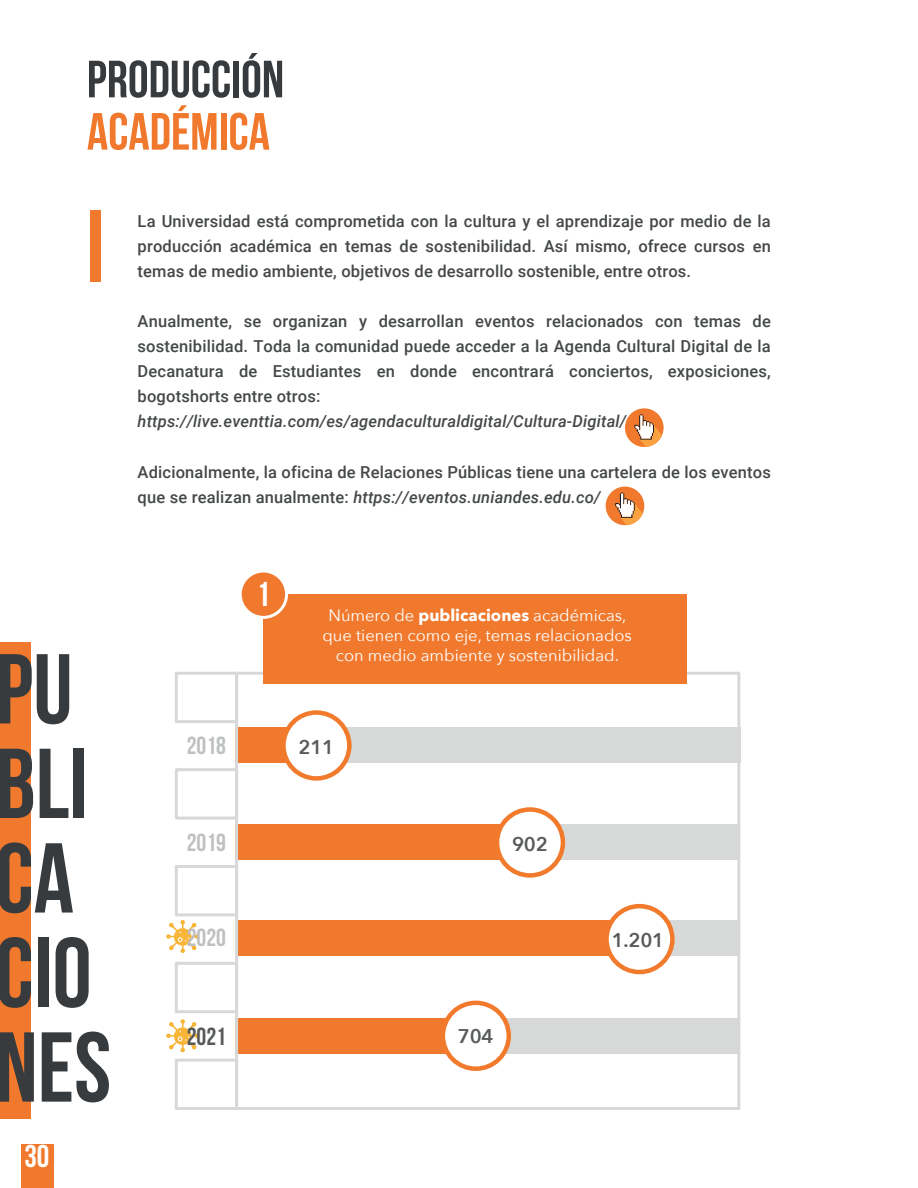
<style>
.page{position:relative;width:918px;height:1188px;background:#fff}
.page>*{position:absolute;margin:0;border:0;box-sizing:border-box;transform-origin:0 0}
.t1{font:700 99px/94.5px "Bebas Neue";color:#383b3e}
.t2{font:700 52.35px "Bebas Neue";color:#383b3e}
.t3{font:700 52.35px "Bebas Neue";color:#f0792d}
.t4{font:700 34.5px "Bebas Neue";color:#fff}
.t5{font:700 31.5px "Bebas Neue";color:#fff}
.t6{font:700 24.75px "Bebas Neue";color:#bec0c1}
.t7{font:700 24.75px "Bebas Neue";color:#575a5b}
.t8{font:600 19.8px "Avenir Next";letter-spacing:-.01em;color:#575a5b}
.t9{font:500 16.5px/25px "Roboto";letter-spacing:.01em;color:#454849;text-align:justify}
.t10{font:16.5px/19.8px "Avenir Next";color:#fff;text-align:center}
.t11{font:italic 500 16.5px "Roboto";letter-spacing:.01em;color:#454849}
.s1{font-style:italic}
.s2{font-weight:700}
</style>
<div class="page">
<svg style="left:166px;top:1019px;width:34px;height:34px"></svg>
<svg style="left:166px;top:920px;width:34px;height:33px"></svg>
<div style="left:501px;top:920px;width:239px;height:36px;background:#d7d9d8"></div>
<div style="left:501px;top:825px;width:239px;height:35px;background:#d7d9d8"></div>
<div style="left:90px;top:210px;width:10px;height:72px;background:#f0792d"></div>
<div style="left:236px;top:825px;width:289px;height:35px;background:#f0792d"></div>
<div style="left:236px;top:920px;width:428px;height:36px;background:#f0792d"></div>
<div style="left:236px;top:1018px;width:231px;height:35px;background:#f0792d"></div>
<div style="left:501px;top:1018px;width:239px;height:35px;background:#d7d9d8"></div>
<div style="left:607px;top:906px;width:65px;height:66px;background:#fff;border-radius:50%"></div>
<div style="left:604px;top:904px;width:71px;height:70px;border:4px solid #f17a2c;border-radius:50%"></div>
<div style="left:497px;top:810px;width:66px;height:65px;background:#fff;border-radius:50%"></div>
<div style="left:495px;top:807px;width:70px;height:71px;border:4px solid #f17a2c;border-radius:50%"></div>
<div style="left:336px;top:728px;width:404px;height:35px;background:#d7d9d8"></div>
<div style="left:236px;top:728px;width:106px;height:35px;background:#f0792d"></div>
<div style="left:283px;top:713px;width:66px;height:65px;background:#fff;border-radius:50%"></div>
<div style="left:281px;top:710px;width:71px;height:71px;border:4px solid #f17a2c;border-radius:50%"></div>
<div style="left:443px;top:1003px;width:66px;height:66px;background:#fff;border-radius:50%"></div>
<div style="left:441px;top:1001px;width:70px;height:70px;border:4px solid #f17a2c;border-radius:50%"></div>
<div style="left:235px;top:672px;width:505px;height:438px;border:3px solid #d7d9d8"></div>
<div style="left:175px;top:1059px;width:63px;height:51px;border:3px solid #d7d9d8"></div>
<div style="left:175px;top:962px;width:63px;height:51px;border:3px solid #d7d9d8"></div>
<div style="left:175px;top:865px;width:63px;height:51px;border:3px solid #d7d9d8"></div>
<div style="left:175px;top:768px;width:63px;height:52px;border:3px solid #d7d9d8"></div>
<div style="left:175px;top:672px;width:63px;height:51px;border:3px solid #d7d9d8"></div>
<div style="left:0;top:642px;width:31px;height:477px;background:#f0792d"></div>
<div style="left:625px;top:408px;width:39px;height:39px;background:#f0792d;border-radius:19px"></div>
<svg style="left:635px;top:414px;width:27px;height:33px"></svg>
<div style="left:606px;top:487px;width:38px;height:38px;background:#f0792d;border-radius:19px"></div>
<svg style="left:615px;top:493px;width:28px;height:32px"></svg>
<div style="left:263px;top:594px;width:424px;height:90px;background:#f0792d"></div>
<div style="left:240px;top:571px;width:47px;height:46px;background:#f0792d;border-radius:50%"></div>
<div style="left:239px;top:569px;width:49px;height:50px;border:3px solid #fff;border-radius:50%"></div>
<div style="left:21px;top:1145px;width:32px;height:43px;background:#f0792d"></div>
<h2 class="t2" style="left:87px;top:51px;width:199px">PRODUCCIÓN</h2>
<h2 class="t3" style="left:87px;top:103px;width:185px">ACADÉMICA</h2>
<p class="t9" style="left:138px;top:208px;width:635px">La Universidad está comprometida con la cultura y el aprendizaje por medio de la producción académica en temas de sostenibilidad. Así mismo, ofrece cursos en temas de medio ambiente, objetivos de desarrollo sostenible, entre otros.</p>
<p class="t9" style="left:138px;top:308px;width:635px">Anualmente, se organizan y desarrollan eventos relacionados con temas de sostenibilidad. Toda la comunidad puede acceder a la Agenda Cultural Digital de la Decanatura de Estudiantes en donde encontrará conciertos, exposiciones, bogotshorts entre otros:</p>
<p class="t11" style="left:138px;top:410px;width:490px">https://live.eventtia.com/es/agendaculturaldigital/Cultura-Digital/</p>
<p class="t9" style="left:138px;top:459px;width:635px">Adicionalmente, la oficina de Relaciones Públicas tiene una cartelera de los eventos que se realizan anualmente: <span class="s1">https://eventos.uniandes.edu.co/</span></p>
<h1 class="t1" style="left:-5px;top:641px;width:117px">PU<br>BLI<br>CA<br>CIO<br>NES</h1>
<h3 class="t5" style="left:24px;top:1138px;width:26px">30</h3>
<h3 class="t4" style="left:257px;top:575px;width:15px">1</h3>
<p class="t10" style="left:322px;top:605px;width:311px">Número de <span class="s2">publicaciones</span> académicas, que tienen como eje, temas relacionados con medio ambiente y sostenibilidad.</p>
<h3 class="t6" style="left:187px;top:732px;width:41px">2018</h3>
<p class="t8" style="left:298px;top:730px;width:37px">211</p>
<h3 class="t6" style="left:187px;top:829px;width:41px">2019</h3>
<p class="t8" style="left:512px;top:827px;width:37px">902</p>
<h3 class="t6" style="left:187px;top:924px;width:41px">2020</h3>
<p class="t8" style="left:612px;top:923px;width:54px">1.201</p>
<h3 class="t7" style="left:187px;top:1023px;width:41px">2021</h3>
<p class="t8" style="left:458px;top:1019px;width:37px">704</p>
</div>
